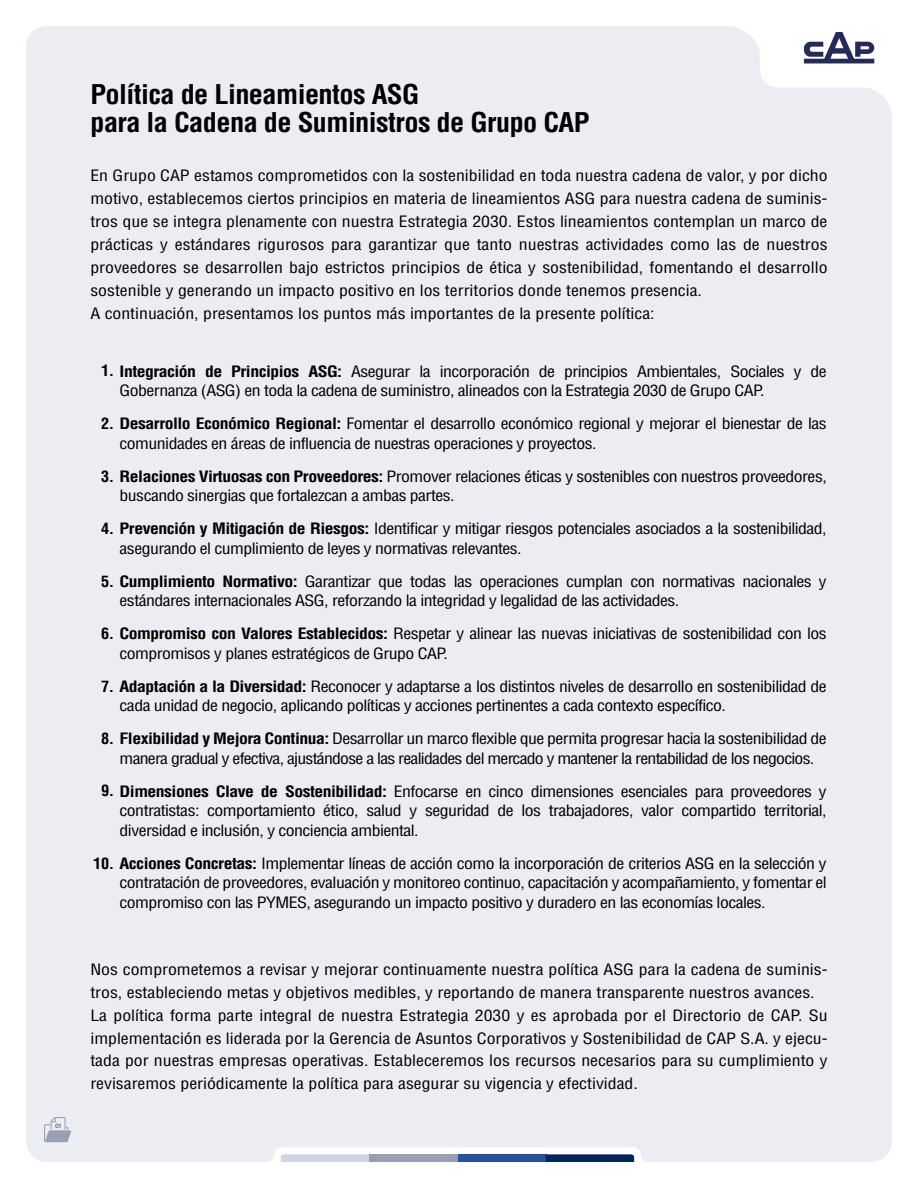
<style>
.page{position:relative;width:918px;height:1188px;background:#fff}
.page>*{position:absolute;margin:0;border:0;box-sizing:border-box;transform-origin:0 0}
.t1{font:700 condensed 26.55px/28px "Helvetica";letter-spacing:-.02em;color:#000;scale:1.07 1}
.t2{font:condensed 15.3px/19.5px "Helvetica";letter-spacing:-.03em;color:#000;scale:1.16 1}
.t3{font:condensed 15.3px/23px "Helvetica";color:#000;scale:1.16 1}
.t4{font:500 6px "Montserrat";color:#616573;scale:.93 1}
.s1{font-weight:700}
</style>
<div class="page">
<div style="left:26px;top:26px;width:866px;height:1136px;background:#ecedf2"></div>
<svg style="left:804px;top:32px;width:70px;height:31px"></svg>
<svg style="left:281px;top:1154px;width:88px;height:8px"></svg>
<div style="left:369px;top:1154px;width:89px;height:8px;background:#999eb3"></div>
<div style="left:458px;top:1154px;width:88px;height:8px;background:#2951a1"></div>
<svg style="left:546px;top:1154px;width:88px;height:8px"></svg>
<svg style="left:44px;top:1117px;width:27px;height:25px"></svg>
<p class="t4" style="left:55px;top:1121px;width:8px">01</p>
<h1 class="t1" style="left:90px;top:80px;width:468px">Política de Lineamientos ASG<br>para la Cadena de Suministros de Grupo CAP</h1>
<p class="t3" style="left:90px;top:164px;width:637px">En Grupo CAP estamos comprometidos con la sostenibilidad en toda nuestra cadena de valor, y por dicho motivo, establecemos ciertos principios en materia de lineamientos ASG para nuestra cadena de suminis&shy;tros que se integra plenamente con nuestra Estrategia 2030. Estos lineamientos contemplan un marco de prácticas y estándares rigurosos para garantizar que tanto nuestras actividades como las de nuestros proveedores se desarrollen bajo estrictos principios de ética y sostenibilidad, fomentando el desarrollo sostenible y generando un impacto positivo en los territorios donde tenemos presencia.<br>A continuación, presentamos los puntos más importantes de la presente política:</p>
<p class="t2" style="left:101px;top:361px;width:627px"><span class="s1">1. Integración de Principios ASG:</span> Asegurar la incorporación de principios Ambientales, Sociales y de</p>
<p class="t2" style="left:101px;top:414px;width:627px"><span class="s1">2. Desarrollo Económico Regional:</span> Fomentar el desarrollo económico regional y mejorar el bienestar de las</p>
<p class="t2" style="left:101px;top:466px;width:627px"><span class="s1">3. Relaciones Virtuosas con Proveedores:</span> Promover relaciones éticas y sostenibles con nuestros proveedores,</p>
<p class="t2" style="left:101px;top:519px;width:627px"><span class="s1">4. Prevención y Mitigación de Riesgos:</span> Identificar y mitigar riesgos potenciales asociados a la sostenibilidad,</p>
<p class="t2" style="left:101px;top:571px;width:627px"><span class="s1">5. Cumplimiento Normativo:</span> Garantizar que todas las operaciones cumplan con normativas nacionales y</p>
<p class="t2" style="left:101px;top:624px;width:627px"><span class="s1">6. Compromiso con Valores Establecidos:</span> Respetar y alinear las nuevas iniciativas de sostenibilidad con los</p>
<p class="t2" style="left:101px;top:676px;width:627px"><span class="s1">7. Adaptación a la Diversidad:</span> Reconocer y adaptarse a los distintos niveles de desarrollo en sostenibilidad de</p>
<p class="t2" style="left:101px;top:729px;width:627px"><span class="s1">8. Flexibilidad y Mejora Continua:</span> Desarrollar un marco flexible que permita progresar hacia la sostenibilidad de</p>
<p class="t2" style="left:101px;top:781px;width:627px"><span class="s1">9. Dimensiones Clave de Sostenibilidad:</span> Enfocarse en cinco dimensiones esenciales para proveedores y</p>
<p class="t2" style="left:120px;top:381px;width:558px">Gobernanza (ASG) en toda la cadena de suministro, alineados con la Estrategia 2030 de Grupo CAP.</p>
<p class="t2" style="left:120px;top:433px;width:413px">comunidades en áreas de influencia de nuestras operaciones y proyectos.</p>
<p class="t2" style="left:120px;top:486px;width:290px">buscando sinergias que fortalezcan a ambas partes.</p>
<p class="t2" style="left:120px;top:538px;width:348px">asegurando el cumplimiento de leyes y normativas relevantes.</p>
<p class="t2" style="left:120px;top:591px;width:484px">estándares internacionales ASG, reforzando la integridad y legalidad de las actividades.</p>
<p class="t2" style="left:120px;top:643px;width:285px">compromisos y planes estratégicos de Grupo CAP.</p>
<p class="t2" style="left:120px;top:696px;width:524px">cada unidad de negocio, aplicando políticas y acciones pertinentes a cada contexto específico.</p>
<p class="t2" style="left:120px;top:748px;width:600px">manera gradual y efectiva, ajustándose a las realidades del mercado y mantener la rentabilidad de los negocios.</p>
<p class="t2" style="left:120px;top:801px;width:611px">contratistas: comportamiento ético, salud y seguridad de los trabajadores, valor compartido territorial, diversidad e inclusión, y conciencia ambiental.</p>
<p class="t2" style="left:120px;top:873px;width:611px">contratación de proveedores, evaluación y monitoreo continuo, capacitación y acompañamiento, y fomentar el compromiso con las PYMES, asegurando un impacto positivo y duradero en las economías locales.</p>
<p class="t2" style="left:93px;top:853px;width:634px"><span class="s1">10. Acciones Concretas:</span> Implementar líneas de acción como la incorporación de criterios ASG en la selección y</p>
<p class="t3" style="left:90px;top:958px;width:637px">Nos comprometemos a revisar y mejorar continuamente nuestra política ASG para la cadena de suminis&shy;tros, estableciendo metas y objetivos medibles, y reportando de manera transparente nuestros avances.<br>La política forma parte integral de nuestra Estrategia 2030 y es aprobada por el Directorio de CAP. Su implementación es liderada por la Gerencia de Asuntos Corporativos y Sostenibilidad de CAP S.A. y ejecu&shy;tada por nuestras empresas operativas. Estableceremos los recursos necesarios para su cumplimiento y revisaremos periódicamente la política para asegurar su vigencia y efectividad.</p>
</div>
